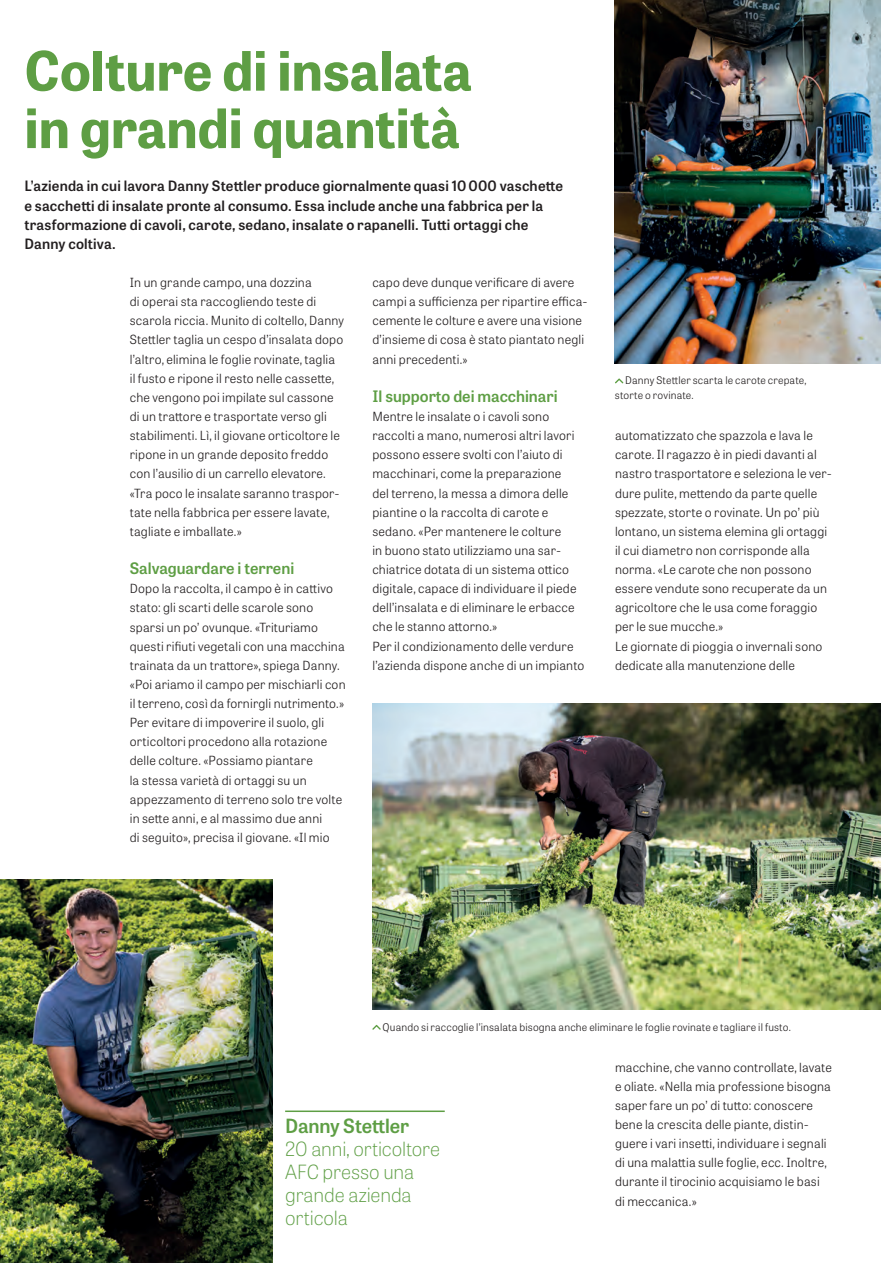
<style>
.page{position:relative;width:881px;height:1263px;background:#fff}
.page>*{position:absolute;margin:0;border:0;box-sizing:border-box;transform-origin:0 0}
.t1{font:700 54px/57.4px "Tablet Gothic";color:#5e9e44}
.t2{font:100 19.5px/22.8px "Tablet Gothic";letter-spacing:-.01em;color:#5e9e44}
.t3{font:600 19.5px "Tablet Gothic";letter-spacing:-.01em;color:#5e9e44}
.t4{font:600 15.75px "Tablet Gothic";color:#5e9e44}
.t5{font:600 14.25px/19.2px "Tablet Gothic";letter-spacing:.015em;color:#231f20}
.t6{font:300 12.6px/19.2px "Tablet Gothic";letter-spacing:.015em;color:#231f20}
.t7{font:300 10.5px/14.4px "Tablet Gothic";letter-spacing:.015em;color:#231f20}
</style>
<div class="page">
<img style="left:614px;top:0;width:266px;height:364px">
<img style="left:372px;top:704px;width:508px;height:306px">
<img style="left:0;top:879px;width:272px;height:384px">
<hr style="left:285px;top:1110px;width:159px;height:2px;background:#5e9e44">
<svg style="left:372px;top:1025px;width:8px;height:5px"></svg>
<svg style="left:615px;top:378px;width:8px;height:5px"></svg>
<h1 class="t1" style="left:24px;top:40px;width:449px">Colture di insalata in grandi quantità</h1>
<p class="t5" style="left:24px;top:176px;width:540px">L’azienda in cui lavora Danny Stettler produce giornalmente quasi 10 000 vaschette e sacchetti di insalate pronte al consumo. Essa include anche una fabbrica per la trasformazione di cavoli, carote, sedano, insalate o rapanelli. Tutti ortaggi che Danny coltiva.</p>
<p class="t6" style="left:130px;top:272px;width:216px">In un grande campo, una dozzina<br>di operai sta raccogliendo teste di scarola riccia. Munito di coltello, Danny Stettler taglia un cespo d’insalata dopo l’altro, elimina le foglie rovinate, taglia<br>il fusto e ripone il resto nelle cassette, che vengono poi impilate sul cassone di un trattore e trasportate verso gli stabilimenti. Lì, il giovane orticoltore le ripone in un grande deposito freddo con l’ausilio di un carrello elevatore. «Tra poco le insalate saranno traspor&shy;tate nella fabbrica per essere lavate, tagliate e imballate.»</p>
<p class="t4" style="left:130px;top:557px;width:166px">Salvaguardare i terreni</p>
<p class="t6" style="left:130px;top:579px;width:217px">Dopo la raccolta, il campo è in cattivo stato: gli scarti delle scarole sono sparsi un po’ ovunque. «Trituriamo questi rifiuti vegetali con una macchina trainata da un trattore», spiega Danny. «Poi ariamo il campo per mischiarli con il terreno, così da fornirgli nutrimento.» Per evitare di impoverire il suolo, gli orticoltori procedono alla rotazione delle colture. «Possiamo piantare<br>la stessa varietà di ortaggi su un appezzamento di terreno solo tre volte in sette anni, e al massimo due anni<br>di seguito», precisa il giovane. «Il mio</p>
<p class="t6" style="left:372px;top:272px;width:216px">capo deve dunque verificare di avere campi a sufficienza per ripartire effica&shy;cemente le colture e avere una visione d’insieme di cosa è stato piantato negli anni precedenti.»</p>
<p class="t4" style="left:372px;top:385px;width:187px">Il supporto dei macchinari</p>
<p class="t6" style="left:372px;top:406px;width:213px">Mentre le insalate o i cavoli sono raccolti a mano, numerosi altri lavori possono essere svolti con l’aiuto di macchinari, come la preparazione<br>del terreno, la messa a dimora delle piantine o la raccolta di carote e sedano. «Per mantenere le colture<br>in buono stato utilizziamo una sar&shy;chiatrice dotata di un sistema ottico digitale, capace di individuare il piede dell’insalata e di eliminare le erbacce che le stanno attorno.»<br>Per il condizionamento delle verdure l’azienda dispone anche di un impianto</p>
<p class="t7" style="left:614px;top:373px;width:193px;text-indent:10px">Danny Stettler scarta le carote crepate, storte o rovinate.</p>
<p class="t6" style="left:614px;top:425px;width:218px">automatizzato che spazzola e lava le carote. Il ragazzo è in piedi davanti al nastro trasportatore e seleziona le ver&shy;dure pulite, mettendo da parte quelle spezzate, storte o rovinate. Un po’ più lontano, un sistema elemina gli ortaggi il cui diametro non corrisponde alla norma. «Le carote che non possono essere vendute sono recuperate da un agricoltore che le usa come foraggio per le sue mucche.»<br>Le giornate di pioggia o invernali sono dedicate alla manutenzione delle</p>
<p class="t7" style="left:382px;top:1019px;width:409px">Quando si raccoglie l’insalata bisogna anche eliminare le foglie rovinate e tagliare il fusto.</p>
<h2 class="t3" style="left:285px;top:1112px;width:125px">Danny Stettler</h2>
<h2 class="t2" style="left:285px;top:1137px;width:156px">20 anni, orticoltore<br>AFC presso una grande azienda orticola</h2>
<p class="t6" style="left:614px;top:1057px;width:218px">macchine, che vanno controllate, lavate e oliate. «Nella mia professione bisogna saper fare un po’ di tutto: conoscere bene la crescita delle piante, distin&shy;guere i vari insetti, individuare i segnali di una malattia sulle foglie, ecc. Inoltre, durante il tirocinio acquisiamo le basi di meccanica.»</p>
</div>
